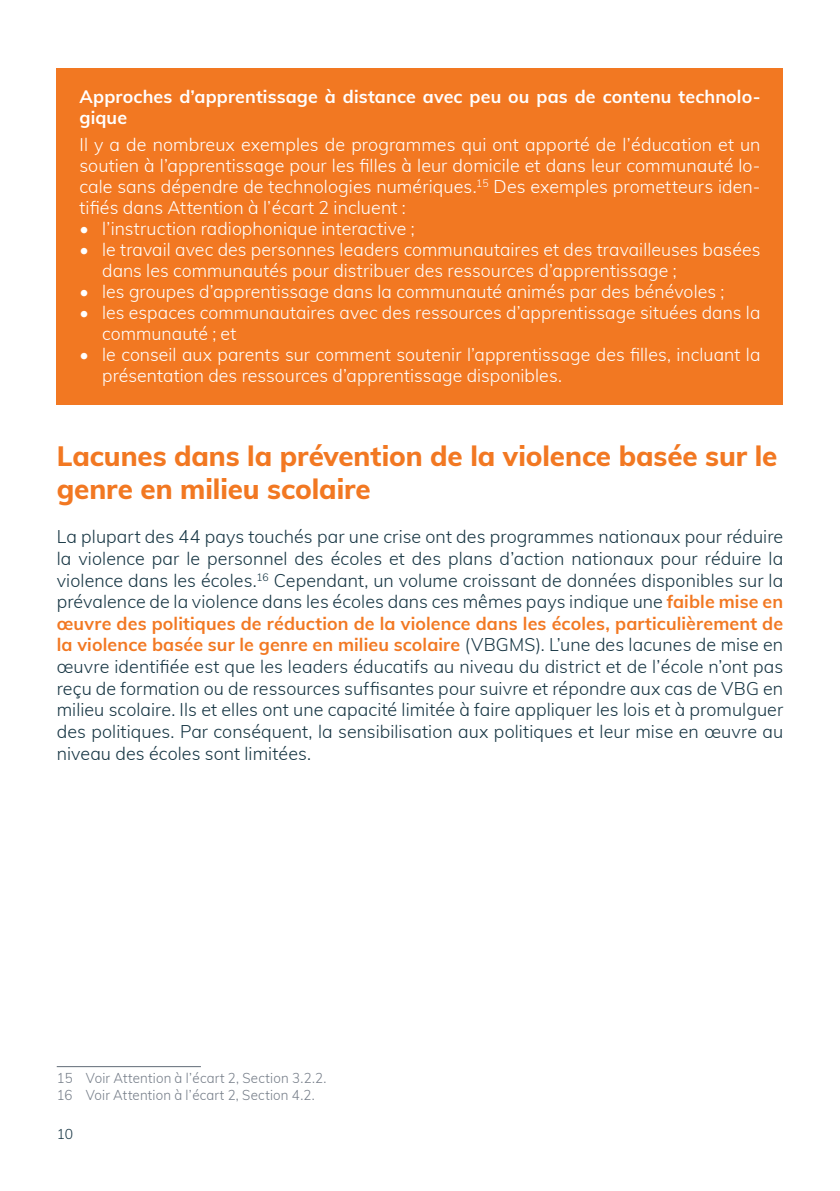
<style>
.page{position:relative;width:840px;height:1191px;background:#fff}
.page>*{position:absolute;margin:0;border:0;box-sizing:border-box;transform-origin:0 0}
.Header_Level_2{font:800 28px/33.6px "Muli";letter-spacing:-.005em;color:#f27822}
.Paragraph_Style{font:300 18px/21.6px "Muli";letter-spacing:.005em;color:#163543;text-align:justify}
.Paragraph_Style-2{font:300 18px/21px "Muli";letter-spacing:.005em;color:#fff}
.Paragraph_Style-3{font:700 18px/21px "Muli";letter-spacing:.005em;color:#fff}
.Footnotes{font:300 14px "Muli";letter-spacing:.015em;color:#757d88;scale:.95 1}
.t1{font:300 14px "Muli";color:#163543}
.s1{font-weight:700;color:#f27822}
</style>
<div class="page">
<div style="left:57px;top:68px;width:725px;height:336px;background:#f27822"></div>
<hr style="left:57px;top:1066px;width:144px;height:1px;background:#616b77">
<p class="Paragraph_Style-3" style="left:79px;top:85px;width:682px">Approches d’apprentissage à distance avec peu ou pas de contenu technolo&shy;gique</p>
<p class="Paragraph_Style-2" style="left:79px;top:133px;width:682px;text-align:justify">Il y a de nombreux exemples de programmes qui ont apporté de l’éducation et un soutien à l’apprentissage pour les filles à leur domicile et dans leur communauté lo&shy;cale sans dépendre de technologies numériques.<sup>15</sup> Des exemples prometteurs iden&shy;tifiés dans Attention à l’écart 2 incluent :</p>
<p class="Paragraph_Style-2" style="left:79px;top:217px;width:336px">• l’instruction radiophonique interactive ;</p>
<p class="Paragraph_Style-2" style="left:102px;top:238px;width:659px;text-indent:-23px">• le travail avec des personnes leaders communautaires et des travailleuses basées dans les communautés pour distribuer des ressources d’apprentissage ;</p>
<p class="Paragraph_Style-2" style="left:79px;top:280px;width:646px">• les groupes d’apprentissage dans la communauté animés par des bénévoles ;</p>
<p class="Paragraph_Style-2" style="left:102px;top:301px;width:659px;text-indent:-23px">• les espaces communautaires avec des ressources d’apprentissage situées dans la communauté ; et</p>
<p class="Paragraph_Style-2" style="left:102px;top:343px;width:659px;text-indent:-23px">• le conseil aux parents sur comment soutenir l’apprentissage des filles, incluant la présentation des ressources d’apprentissage disponibles.</p>
<p class="Header_Level_2" style="left:57px;top:437px;width:721px">Lacunes dans la prévention de la violence basée sur le genre en milieu scolaire</p>
<p class="Paragraph_Style" style="left:57px;top:525px;width:727px">La plupart des 44 pays touchés par une crise ont des programmes nationaux pour réduire la violence par le personnel des écoles et des plans d’action nationaux pour réduire la violence dans les écoles.<sup>16</sup> Cependant, un volume croissant de données disponibles sur la prévalence de la violence dans les écoles dans ces mêmes pays indique une <span class="s1">faible mise en œuvre des politiques de réduction de la violence dans les écoles, particulièrement de la violence basée sur le genre en milieu scolaire</span> (VBGMS). L’une des lacunes de mise en œuvre identifiée est que les leaders éducatifs au niveau du district et de l’école n’ont pas reçu de formation ou de ressources suffisantes pour suivre et répondre aux cas de VBG en milieu scolaire. Ils et elles ont une capacité limitée à faire appliquer les lois et à promulguer des politiques. Par conséquent, la sensibilisation aux politiques et leur mise en œuvre au niveau des écoles sont limitées.</p>
<p class="Footnotes" style="left:57px;top:1068px;width:285px">15 Voir Attention à l’écart 2, Section 3.2.2.</p>
<p class="Footnotes" style="left:57px;top:1085px;width:273px">16 Voir Attention à l’écart 2, Section 4.2.</p>
<p class="t1" style="left:57px;top:1123px;width:18px">10</p>
</div>
